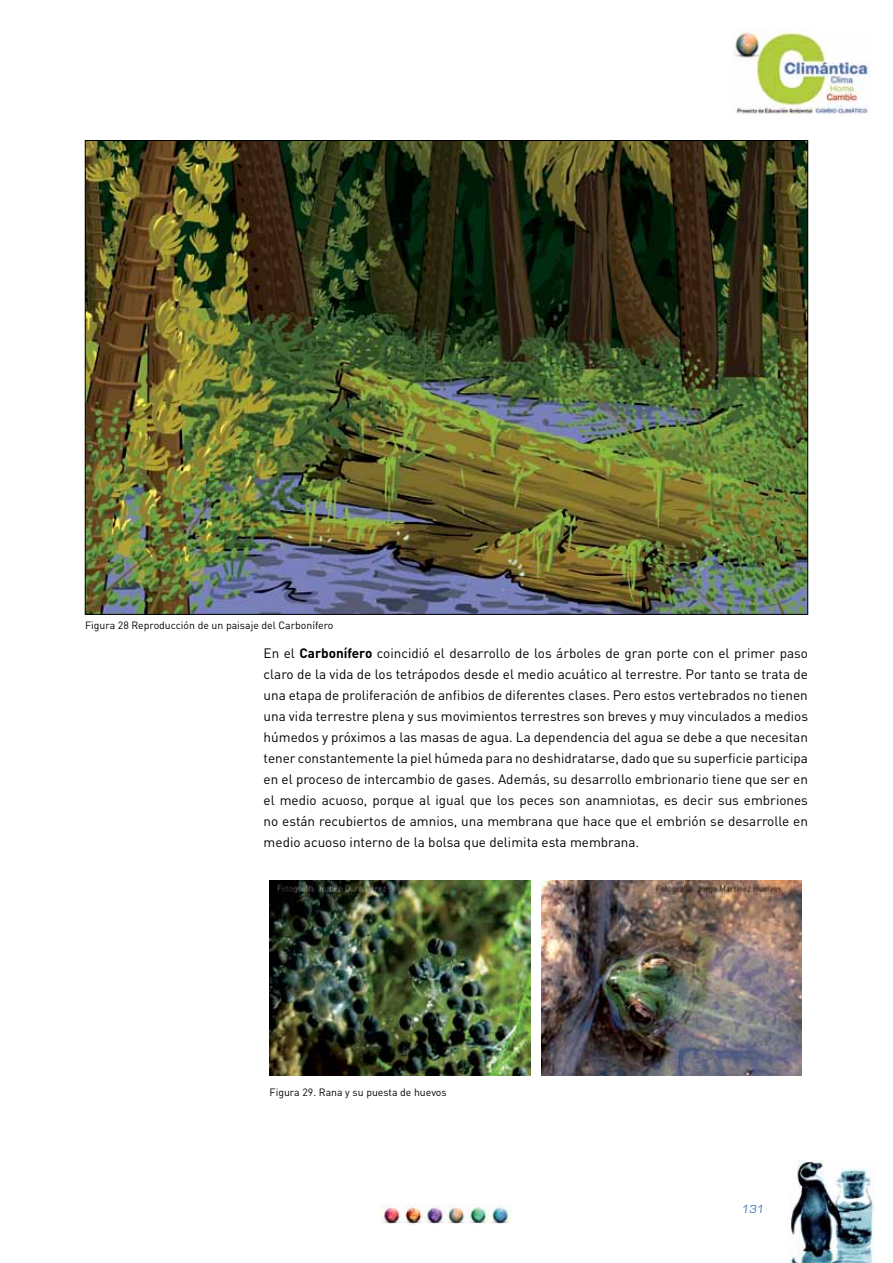
<style>
.page{position:relative;width:893px;height:1263px;background:#fff}
.page>*{position:absolute;margin:0;border:0;box-sizing:border-box;transform-origin:0 0}
.t1{font:13.5px/21px "DIN";color:#000;text-align:justify}
.t2{font:12px "Eurostile";color:#3b73b9}
.t3{font:10.5px "DIN";color:#000}
.s1{font-weight:700}
</style>
<div class="page">
<img style="left:380px;top:1204px;width:133px;height:21px">
<img style="left:733px;top:29px;width:136px;height:85px">
<img style="left:790px;top:1161px;width:84px;height:102px">
<img style="left:87px;top:142px;width:719px;height:470px">
<img style="left:270px;top:880px;width:261px;height:196px">
<img style="left:541px;top:880px;width:260px;height:196px">
<p class="t3" style="left:85px;top:619px;width:250px">Figura 28 Reproducción de un paisaje del Carbonífero</p>
<p class="t1" style="left:264px;top:642px;width:546px">En el <span class="s1">Carbonífero</span> coincidió el desarrollo de los árboles de gran porte con el primer paso claro de la vida de los tetrápodos desde el medio acuático al terrestre. Por tanto se trata de una etapa de proliferación de anfibios de diferentes clases. Pero estos vertebrados no tienen una vida terrestre plena y sus movimientos terrestres son breves y muy vinculados a medios húmedos y próximos a las masas de agua. La dependencia del agua se debe a que necesitan tener constantemente la piel húmeda para no deshidratarse, dado que su superficie participa en el proceso de intercambio de gases. Además, su desarrollo embrionario tiene que ser en el medio acuoso, porque al igual que los peces son anamniotas, es decir sus embriones no están recubiertos de amnios, una membrana que hace que el embrión se desarrolle en medio acuoso interno de la bolsa que delimita esta membrana.</p>
<p class="t3" style="left:270px;top:1086px;width:179px">Figura 29. Rana y su puesta de huevos</p>
<p class="t2" style="left:742px;top:1202px;width:25px">131</p>
</div>
